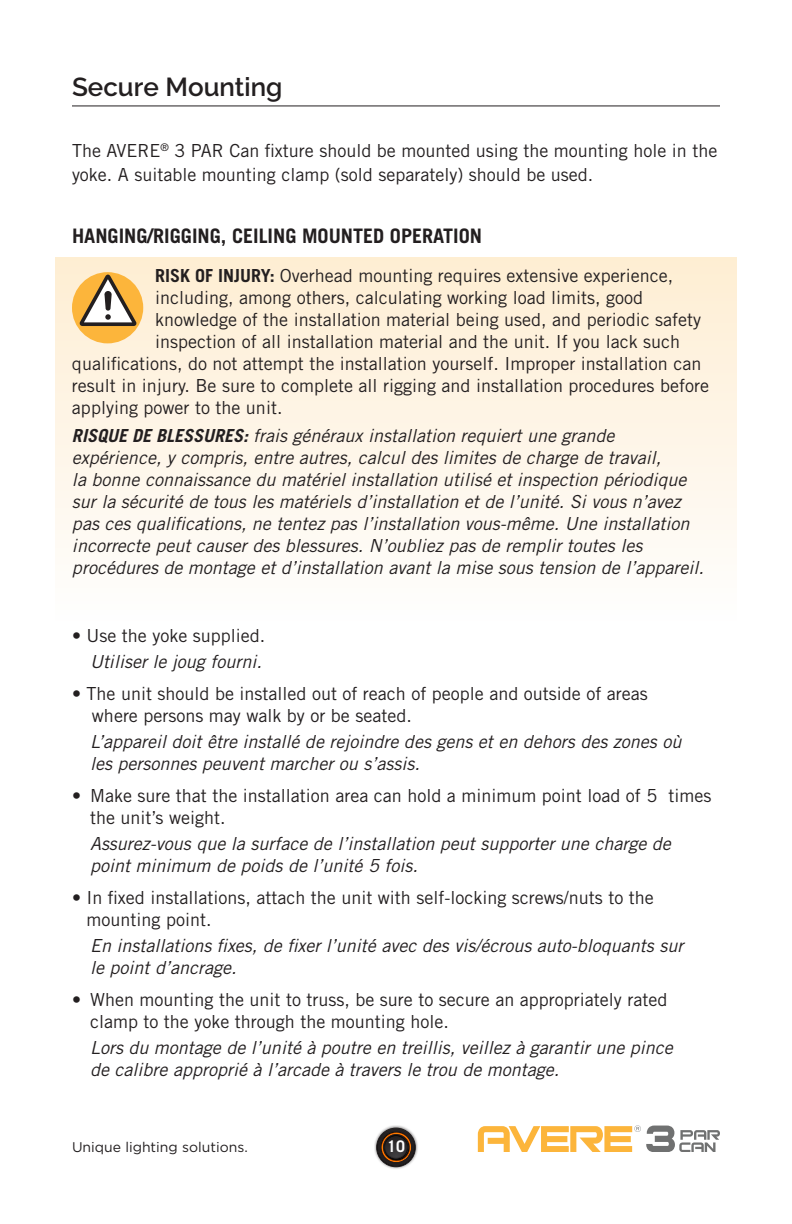
<style>
.page{position:relative;width:792px;height:1224px;background:#fff}
.page>*{position:absolute;margin:0;border:0;box-sizing:border-box;transform-origin:0 0}
.t1{font:600 26px "Raleway";color:#231f20}
.t2{font:700 20px "Trade Gothic LT Std";color:#231f20}
.t3{font:18px/22px "Trade Gothic LT Std";color:#231f20}
.t4{font:italic 18px/22px "Trade Gothic LT Std";color:#231f20}
.t5{font:700 16px "Trade Gothic LT Std";color:#fff}
.t6{font:14px "Gotham";color:#231f20}
.s1{font-weight:700}
</style>
<div class="page">
<div style="left:374px;top:1125px;width:44px;height:45px;background:#231f20;opacity:.75"></div>
<div style="left:377px;top:1128px;width:38px;height:39px;background:#201d1d;border-radius:19px"></div>
<div style="left:377px;top:1128px;width:38px;height:39px;border:1px solid #231f20;border-radius:50%"></div>
<div style="left:378px;top:1129px;width:36px;height:37px;background:#221e1f;border-radius:18px"></div>
<div style="left:378px;top:1129px;width:36px;height:37px;border:1px solid #231f20;border-radius:50%"></div>
<div style="left:379px;top:1131px;width:34px;height:33px;background:#231f20;border-radius:17px"></div>
<div style="left:379px;top:1131px;width:34px;height:33px;border:1px solid #231f20;border-radius:50%"></div>
<svg style="left:380px;top:1131px;width:32px;height:32px"></svg>
<div style="left:55px;top:258px;width:682px;height:364px;background:linear-gradient(to bottom,#feedd3,#fefefd)"></div>
<hr style="left:72px;top:105px;width:648px;height:1px;background:#231f20">
<div style="left:72px;top:272px;width:71px;height:71px;background:#fcb53b;border-radius:50%"></div>
<svg style="left:80px;top:275px;width:57px;height:51px"></svg>
<svg style="left:478px;top:1125px;width:242px;height:27px"></svg>
<h1 class="t1" style="left:72px;top:72px;width:212px">Secure Mounting</h1>
<p class="t3" style="left:72px;top:138px;width:647px;line-height:24px">The AVERE<sup>®</sup> 3 PAR Can fixture should be mounted using the mounting hole in the yoke. A suitable mounting clamp (sold separately) should be used.</p>
<p class="t2" style="left:72px;top:224px;width:412px">HANGING/RIGGING, CEILING MOUNTED OPERATION</p>
<p class="t3" style="left:155px;top:265px;width:520px"><span class="s1">RISK OF INJURY:</span> Overhead mounting requires extensive experience,</p>
<p class="t3" style="left:155px;top:287px;width:489px">including, among others, calculating working load limits, good</p>
<p class="t3" style="left:155px;top:309px;width:547px">knowledge of the installation material being used, and periodic safety</p>
<p class="t3" style="left:155px;top:331px;width:526px">inspection of all installation material and the unit. If you lack such</p>
<p class="t3" style="left:72px;top:353px;width:631px">qualifications, do not attempt the installation yourself. Improper installation can</p>
<p class="t3" style="left:72px;top:375px;width:639px">result in injury. Be sure to complete all rigging and installation procedures before</p>
<p class="t3" style="left:72px;top:397px;width:212px">applying power to the unit.</p>
<p class="t4" style="left:72px;top:425px;width:633px"><span class="s1">RISQUE DE BLESSURES:</span> frais généraux installation requiert une grande expérience, y compris, entre autres, calcul des limites de charge de travail,<br>la bonne connaissance du matériel installation utilisé et inspection périodique sur la sécurité de tous les matériels d’installation et de l’unité. Si vous n’avez pas ces qualifications, ne tentez pas l’installation vous-même. Une installation incorrecte peut causer des blessures. N’oubliez pas de remplir toutes les procédures de montage et d’installation avant la mise sous tension de l’appareil.</p>
<p class="t3" style="left:72px;top:625px;width:195px">• Use the yoke supplied.</p>
<p class="t4" style="left:90px;top:651px;width:173px">Utiliser le joug fourni.</p>
<p class="t3" style="left:92px;top:683px;width:557px;text-indent:-20px">• The unit should be installed out of reach of people and outside of areas where persons may walk by or be seated.</p>
<p class="t4" style="left:90px;top:731px;width:593px">L’appareil doit être installé de rejoindre des gens et en dehors des zones où les personnes peuvent marcher ou s’assis.</p>
<p class="t3" style="left:90px;top:785px;width:623px;text-indent:-18px">• Make sure that the installation area can hold a minimum point load of 5 times the unit’s weight.</p>
<p class="t4" style="left:90px;top:833px;width:582px">Assurez-vous que la surface de l’installation peut supporter une charge de point minimum de poids de l’unité 5 fois.</p>
<p class="t3" style="left:86px;top:887px;width:569px;text-indent:-14px">• In fixed installations, attach the unit with self-locking screws/nuts to the mounting point.</p>
<p class="t4" style="left:90px;top:935px;width:595px">En installations fixes, de fixer l’unité avec des vis/écrous auto-bloquants sur le point d’ancrage.</p>
<p class="t3" style="left:90px;top:989px;width:579px;text-indent:-18px">• When mounting the unit to truss, be sure to secure an appropriately rated clamp to the yoke through the mounting hole.</p>
<p class="t4" style="left:90px;top:1037px;width:584px">Lors du montage de l’unité à poutre en treillis, veillez à garantir une pince de calibre approprié à l’arcade à travers le trou de montage.</p>
<p class="t6" style="left:72px;top:1139px;width:177px">Unique lighting solutions.</p>
<p class="t5" style="left:387px;top:1137px;width:19px">10</p>
</div>
